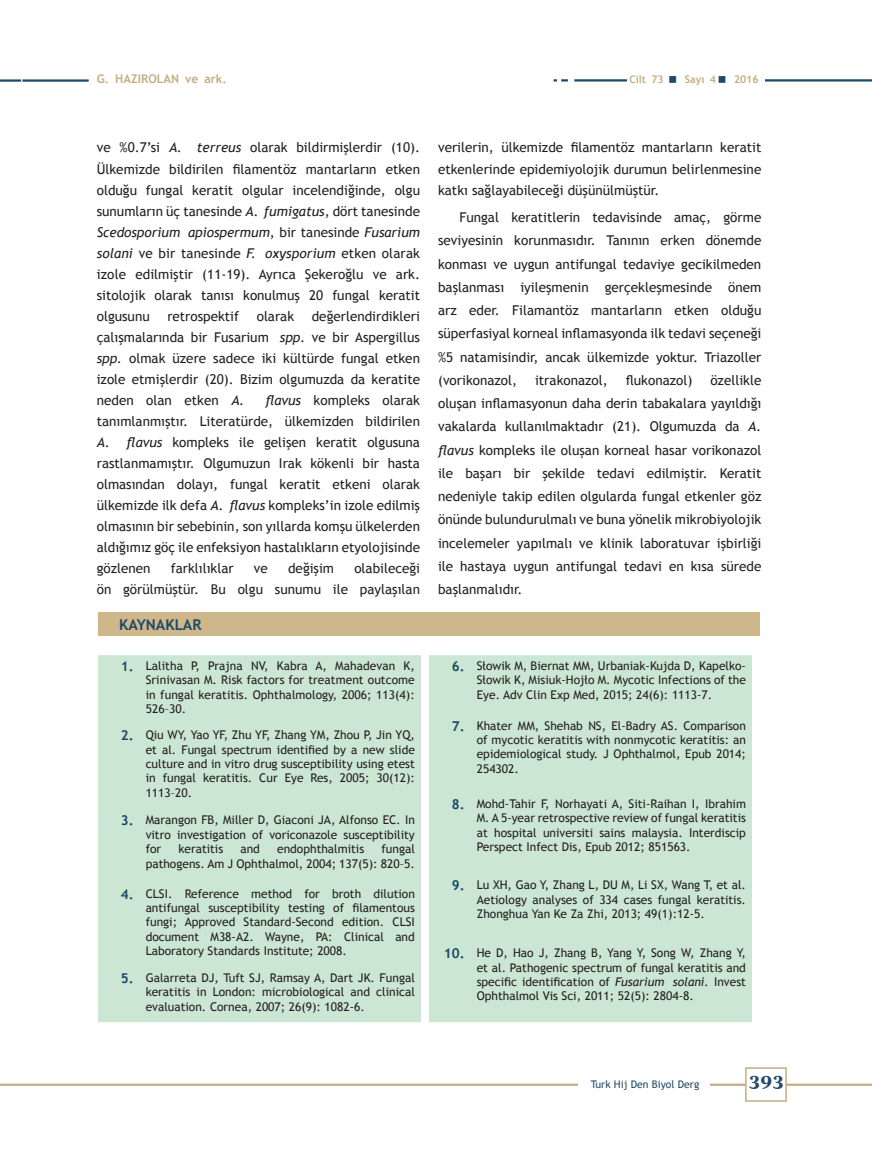
<style>
.page{position:relative;width:872px;height:1170px;background:#fff}
.page>*{position:absolute;margin:0;border:0;box-sizing:border-box;transform-origin:0 0}
.t1{font:900 18px "Arrus BT";color:#244a67}
.metin{font:700 15px "Trebuchet MS";color:#1e4967}
.metin-2{font:13.5px/21px "Trebuchet MS";color:#231f20;text-align:justify}
.metin-3{font:700 13.5px "Trebuchet MS";color:#1e4967}
.metin-4{font:12px/14.4px "Trebuchet MS";color:#231f20;text-align:justify}
.metin-5{font:700 12px "Trebuchet MS";color:#c4ae83}
.t2{font:10.5px "Trebuchet MS";color:#244a67}
.t3{font:700 10.5px "Trebuchet MS";color:#c4ae83}
.s1{font-style:italic}
</style>
<div class="page">
<hr style="left:21px;top:1083px;width:851px;height:2px;background:#c4ae83">
<div style="left:745px;top:1067px;width:42px;height:34px;background:#fff;border:2px solid #c4ae83"></div>
<div style="left:578px;top:1077px;width:132px;height:17px;background:#fff"></div>
<hr style="left:0;top:1083px;width:21px;height:2px;background:#c4ae83">
<hr style="left:553px;top:79px;width:319px;height:2px;background:#1e4967">
<div style="left:627px;top:73px;width:138px;height:13px;background:#fff"></div>
<svg style="left:568px;top:79px;width:6px;height:2px"></svg>
<hr style="left:0;top:79px;width:21px;height:3px;background:#1e4967">
<hr style="left:22px;top:79px;width:67px;height:3px;background:#1e4967">
<div style="left:98px;top:612px;width:662px;height:24px;background:#ceb78a"></div>
<div style="left:98px;top:655px;width:323px;height:367px;background:#cbe6d3"></div>
<div style="left:429px;top:655px;width:323px;height:367px;background:#cbe6d3"></div>
<p class="metin-5" style="left:97px;top:72px;width:132px">G. HAZIROLAN ve ark.</p>
<p class="t3" style="left:629px;top:73px;width:36px">Cilt 73</p>
<p class="t3" style="left:685px;top:73px;width:33px">Sayı 4</p>
<p class="t3" style="left:734px;top:73px;width:26px">2016</p>
<p class="metin-2" style="left:97px;top:137px;width:325px">ve %0.7’si <span class="s1">A. terreus</span> olarak bildirmişlerdir (10).<br>Ülkemizde bildirilen filamentöz mantarların etken olduğu fungal keratit olgular incelendiğinde, olgu sunumların üç tanesinde <span class="s1">A. fumigatus</span>, dört tanesinde <span class="s1">Scedosporium apiospermum</span>, bir tanesinde <span class="s1">Fusarium solani</span> ve bir tanesinde <span class="s1">F. oxysporium</span> etken olarak izole edilmiştir (11-19). Ayrıca Şekeroğlu ve ark. sitolojik olarak tanısı konulmuş 20 fungal keratit olgusunu</p>
<p class="metin-2" style="left:97px;top:305px;width:325px;text-indent:215px">değerlendirdikleri çalışmalarında bir Fusarium <span class="s1">spp.</span> ve bir Aspergillus <span class="s1">spp.</span> olmak üzere sadece iki kültürde fungal etken izole etmişlerdir (20). Bizim olgumuzda da keratite neden olan etken <span class="s1">A.</span></p>
<p class="metin-2" style="left:167px;top:305px;width:73px">retrospektif</p>
<p class="metin-2" style="left:257px;top:305px;width:39px">olarak</p>
<p class="metin-2" style="left:97px;top:389px;width:325px;text-indent:169px"><span class="s1">flavus</span> kompleks olarak tanımlanmıştır. Literatürde, ülkemizden bildirilen <span class="s1">A. flavus</span> kompleks ile gelişen keratit olgusuna rastlanmamıştır. Olgumuzun Irak kökenli bir hasta olmasından dolayı, fungal keratit etkeni olarak ülkemizde ilk defa <span class="s1">A. flavus</span> kompleks’in izole edilmiş olmasının bir sebebinin, son yıllarda komşu ülkelerden aldığımız göç ile enfeksiyon hastalıkların etyolojisinde gözlenen</p>
<p class="metin-2" style="left:97px;top:557px;width:325px;text-align:right">olabileceği<br>ön görülmüştür. Bu olgu sunumu ile paylaşılan</p>
<p class="metin-2" style="left:171px;top:557px;width:64px">farklılıklar</p>
<p class="metin-2" style="left:254px;top:557px;width:15px">ve</p>
<p class="metin-2" style="left:288px;top:557px;width:48px">değişim</p>
<p class="metin" style="left:119px;top:615px;width:84px">KAYNAKLAR</p>
<p class="metin-3" style="left:121px;top:658px;width:14px">1.</p>
<p class="metin-4" style="left:146px;top:658px;width:271px">Lalitha P, Prajna NV, Kabra A, Mahadevan K, Srinivasan M. Risk factors for treatment outcome in fungal keratitis. Ophthalmology, 2006; 113(4):<br>526–30.</p>
<p class="metin-3" style="left:121px;top:727px;width:14px">2.</p>
<p class="metin-4" style="left:146px;top:727px;width:271px">Qiu WY, Yao YF, Zhu YF, Zhang YM, Zhou P, Jin YQ, et al. Fungal spectrum identified by a new slide culture and in vitro drug susceptibility using etest in fungal keratitis. Cur Eye Res, 2005; 30(12):<br>1113–20.</p>
<p class="metin-3" style="left:121px;top:812px;width:14px">3.</p>
<p class="metin-4" style="left:146px;top:812px;width:271px">Marangon FB, Miller D, Giaconi JA, Alfonso EC. In vitro investigation of voriconazole susceptibility for</p>
<p class="metin-4" style="left:146px;top:841px;width:271px;text-align:right">fungal<br>pathogens. Am J Ophthalmol, 2004; 137(5): 820–5.</p>
<p class="metin-4" style="left:178px;top:841px;width:46px">keratitis</p>
<p class="metin-4" style="left:240px;top:841px;width:21px">and</p>
<p class="metin-4" style="left:277px;top:841px;width:89px">endophthalmitis</p>
<p class="metin-3" style="left:121px;top:885px;width:14px">4.</p>
<p class="metin-4" style="left:146px;top:886px;width:271px">CLSI. Reference method for broth dilution antifungal susceptibility testing of filamentous fungi; Approved Standard-Second edition. CLSI document M38-A2. Wayne, PA: Clinical and Laboratory Standards Institute; 2008.</p>
<p class="metin-3" style="left:121px;top:969px;width:14px">5.</p>
<p class="metin-4" style="left:146px;top:970px;width:271px">Galarreta DJ, Tuft SJ, Ramsay A, Dart JK. Fungal keratitis in London: microbiological and clinical evaluation. Cornea, 2007; 26(9): 1082-6.</p>
<p class="metin-2" style="left:438px;top:137px;width:325px">verilerin, ülkemizde filamentöz mantarların keratit etkenlerinde epidemiyolojik durumun belirlenmesine katkı sağlayabileceği düşünülmüştür.</p>
<p class="metin-2" style="left:438px;top:206px;width:325px;line-height:23.2px;text-indent:21px">Fungal keratitlerin tedavisinde amaç, görme seviyesinin korunmasıdır. Tanının erken dönemde konması ve uygun antifungal tedaviye gecikilmeden başlanması iyileşmenin gerçekleşmesinde önem arz eder. Filamantöz mantarların etken olduğu süperfasiyal korneal inflamasyonda ilk tedavi seçeneği %5 natamisindir, ancak ülkemizde yoktur. Triazoller (vorikonazol,</p>
<p class="metin-2" style="left:438px;top:368px;width:325px;line-height:23.2px;text-indent:272px">özellikle oluşan inflamasyonun daha derin tabakalara yayıldığı vakalarda kullanılmaktadır (21). Olgumuzda da <span class="s1">A. flavus</span> kompleks ile oluşan korneal hasar vorikonazol ile başarı bir şekilde tedavi edilmiştir. Keratit nedeniyle takip edilen olgularda fungal etkenler göz önünde bulundurulmalı ve buna yönelik mikrobiyolojik incelemeler yapılmalı ve klinik laboratuvar işbirliği ile hastaya uygun antifungal tedavi en kısa sürede başlanmalıdır.</p>
<p class="metin-2" style="left:535px;top:370px;width:74px">itrakonazol,</p>
<p class="metin-2" style="left:626px;top:370px;width:68px">flukonazol)</p>
<p class="metin-3" style="left:452px;top:658px;width:14px">6.</p>
<p class="metin-4" style="left:477px;top:658px;width:271px">Słowik M, Biernat MM, Urbaniak-Kujda D, Kapelko-Słowik K, Misiuk-Hojło M. Mycotic Infections of the Eye. Adv Clin Exp Med, 2015; 24(6): 1113-7.</p>
<p class="metin-3" style="left:452px;top:717px;width:14px">7.</p>
<p class="metin-4" style="left:477px;top:718px;width:271px">Khater MM, Shehab NS, El-Badry AS. Comparison of mycotic keratitis with nonmycotic keratitis: an epidemiological study. J Ophthalmol, Epub 2014; 254302.</p>
<p class="metin-3" style="left:452px;top:795px;width:14px">8.</p>
<p class="metin-4" style="left:477px;top:796px;width:271px">Mohd-Tahir F, Norhayati A, Siti-Raihan I, Ibrahim M. A 5-year retrospective review of fungal keratitis at hospital universiti sains malaysia. Interdiscip Perspect Infect Dis, Epub 2012; 851563.</p>
<p class="metin-3" style="left:452px;top:876px;width:14px">9.</p>
<p class="metin-4" style="left:477px;top:877px;width:271px">Lu XH, Gao Y, Zhang L, DU M, Li SX, Wang T, et al.<br>Aetiology analyses of 334 cases fungal keratitis.<br>Zhonghua Yan Ke Za Zhi, 2013; 49(1):12-5.</p>
<p class="metin-3" style="left:444px;top:945px;width:22px">10.</p>
<p class="metin-4" style="left:477px;top:945px;width:271px">He D, Hao J, Zhang B, Yang Y, Song W, Zhang Y, et al. Pathogenic spectrum of fungal keratitis and specific identification of <span class="s1">Fusarium solani.</span> Invest Ophthalmol Vis Sci, 2011; 52(5): 2804-8.</p>
<p class="t2" style="left:591px;top:1078px;width:110px">Turk Hij Den Biyol Derg</p>
<h1 class="t1" style="left:749px;top:1071px;width:37px">393</h1>
</div>
